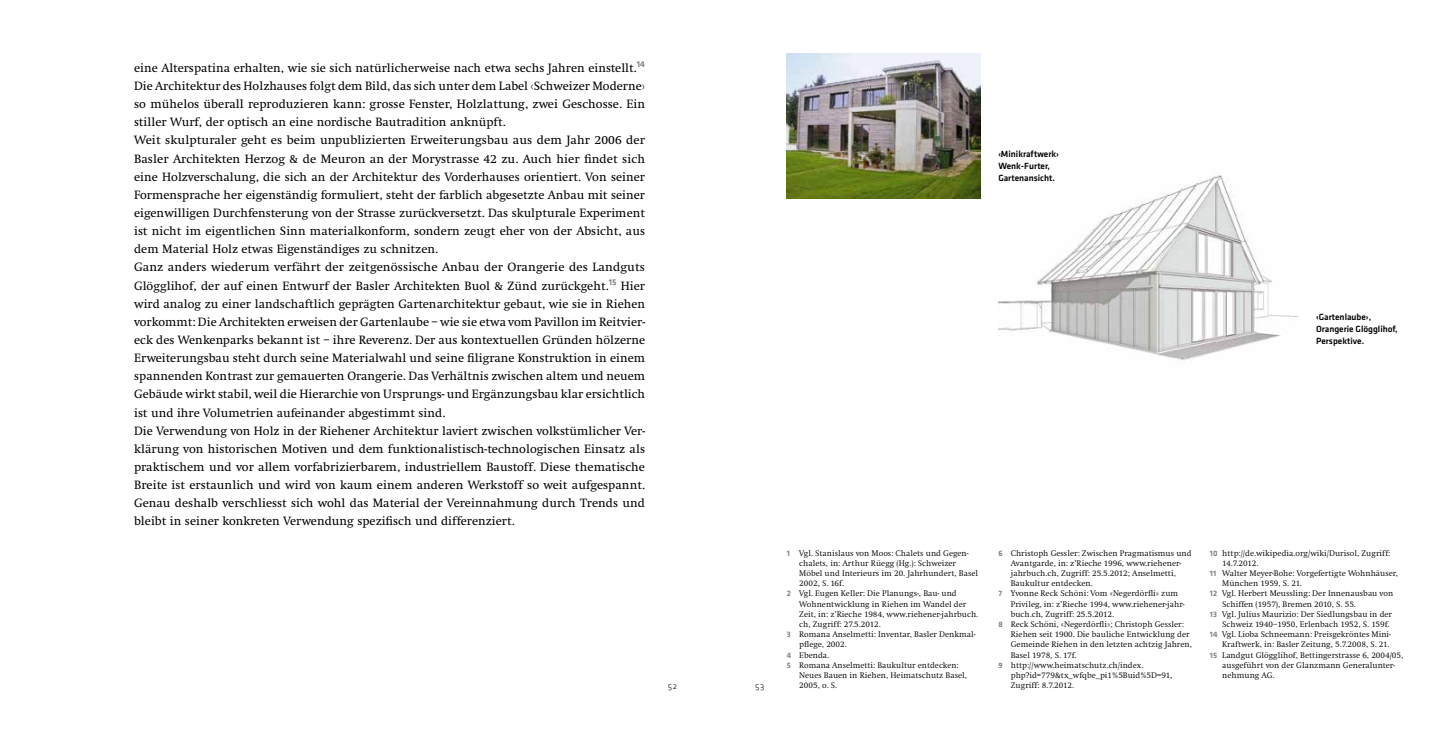
<style>
.page{position:relative;width:1432px;height:745px;background:#fff}
.page>*{position:absolute;margin:0;border:0;box-sizing:border-box;transform-origin:0 0}
.t1{font:12.5px/18.1px "Swift EF";color:#000}
.t2{font:500 9.25px/12.1px "Klavika";color:#000}
.t3{font:300 8.75px "Klavika";color:#000}
.t4{font:300 8.5px "Swift EF";color:#000}
.s1{font-family:"Klavika";font-weight:700;font-size:8.12px;color:#878787}
</style>
<div class="page">
<img style="left:998px;top:173px;width:299px;height:187px">
<img style="left:787px;top:54px;width:193px;height:145px">
<p class="t1" style="left:134px;top:59px;width:512px">eine Alterspatina erhalten, wie sie sich natürlicherweise nach etwa sechs Jahren einstellt.<sup>14<br></sup>Die Architektur des Holzhauses folgt dem Bild, das sich unter dem Label ‹Schweizer Moderne› so mühelos überall reproduzieren kann: grosse Fenster, Holzlattung, zwei Geschosse. Ein stiller Wurf, der optisch an eine nordische Bautradition anknüpft.<br>Weit skulpturaler geht es beim unpublizierten Erweiterungsbau aus dem Jahr 2006 der Basler Architekten Herzog &amp; de Meuron an der Morystrasse 42 zu. Auch hier findet sich eine Holzverschalung, die sich an der Architektur des Vorderhauses orientiert. Von seiner Formensprache her eigenständig formuliert, steht der farblich abgesetzte Anbau mit seiner eigenwilligen Durchfensterung von der Strasse zurückversetzt. Das skulpturale Experiment ist nicht im eigentlichen Sinn materialkonform, sondern zeugt eher von der Absicht, aus dem Material Holz etwas Eigenständiges zu schnitzen.<br>Ganz anders wiederum verfährt der zeitgenössische Anbau der Orangerie des Landguts Glögglihof, der auf einen Entwurf der Basler Architekten Buol &amp; Zünd zurückgeht.<sup>15</sup> Hier wird analog zu einer landschaftlich geprägten Gartenarchitektur gebaut, wie sie in Riehen vorkommt: Die Architekten erweisen der Gartenlaube – wie sie etwa vom Pavillon im Reitvier&shy;eck des Wenkenparks bekannt ist – ihre Reverenz. Der aus kontextuellen Gründen hölzerne Erweiterungsbau steht durch seine Materialwahl und seine filigrane Konstruktion in einem spannenden Kontrast zur gemauerten Orangerie. Das Verhältnis zwischen altem und neuem Gebäude wirkt stabil, weil die Hierarchie von Ursprungs- und Ergänzungsbau klar ersichtlich ist und ihre Volumetrien aufeinander abgestimmt sind.<br>Die Verwendung von Holz in der Riehener Architektur laviert zwischen volkstümlicher Ver&shy;klärung von historischen Motiven und dem funktionalistisch-technologischen Einsatz als praktischem und vor allem vorfabrizierbarem, industriellem Baustoff. Diese thematische Breite ist erstaunlich und wird von kaum einem anderen Werkstoff so weit aufgespannt.<br>Genau deshalb verschliesst sich wohl das Material der Vereinnahmung durch Trends und bleibt in seiner konkreten Verwendung spezifisch und differenziert.</p>
<p class="t2" style="left:998px;top:147px;width:62px">‹Minikraftwerk›<br>Wenk-Furter,<br>Gartenansicht.</p>
<p class="t2" style="left:1316px;top:310px;width:83px">‹Gartenlaube›,<br>Orangerie Glögglihof,<br>Perspektive.</p>
<p class="t3" style="left:668px;top:680px;width:11px">52</p>
<p class="t3" style="left:755px;top:680px;width:11px">53</p>
<p class="t4" style="left:787px;top:548px;width:183px"><span class="s1">1</span> Vgl. Stanislaus von Moos: Chalets und Gegen-</p>
<p class="t4" style="left:799px;top:558px;width:158px">chalets, in: Arthur Rüegg (Hg.): Schweizer</p>
<p class="t4" style="left:799px;top:568px;width:180px">Möbel und Interieurs im 20. Jahrhundert, Basel</p>
<p class="t4" style="left:799px;top:578px;width:46px">2002, S. 16f.</p>
<p class="t4" style="left:787px;top:588px;width:171px"><span class="s1">2</span> Vgl. Eugen Keller: Die Planungs-, Bau- und</p>
<p class="t4" style="left:799px;top:599px;width:169px">Wohnentwicklung in Riehen im Wandel der</p>
<p class="t4" style="left:799px;top:609px;width:180px">Zeit, in: z’Rieche 1984, www.riehener-jahrbuch.</p>
<p class="t4" style="left:799px;top:619px;width:83px">ch, Zugriff: 27.5.2012.</p>
<p class="t4" style="left:787px;top:629px;width:190px"><span class="s1">3</span> Romana Anselmetti: Inventar, Basler Denkmal-</p>
<p class="t4" style="left:799px;top:639px;width:49px">pflege, 2002.</p>
<p class="t4" style="left:787px;top:650px;width:44px"><span class="s1">4</span> Ebenda.</p>
<p class="t4" style="left:787px;top:660px;width:173px"><span class="s1">5</span> Romana Anselmetti: Baukultur entdecken:</p>
<p class="t4" style="left:799px;top:670px;width:169px">Neues Bauen in Riehen, Heimatschutz Basel,</p>
<p class="t4" style="left:799px;top:680px;width:39px">2005, o. S.</p>
<p class="t4" style="left:998px;top:548px;width:195px"><span class="s1">6</span> Christoph Gessler: Zwischen Pragmatismus und</p>
<p class="t4" style="left:1010px;top:558px;width:172px">Avantgarde, in: z’Rieche 1996, www.riehener-</p>
<p class="t4" style="left:1010px;top:568px;width:167px">jahrbuch.ch, Zugriff: 25.5.2012; Anselmetti,</p>
<p class="t4" style="left:1010px;top:578px;width:83px">Baukultur entdecken.</p>
<p class="t4" style="left:998px;top:588px;width:181px"><span class="s1">7</span> Yvonne Reck Schöni: Vom «Negerdörfli» zum</p>
<p class="t4" style="left:1010px;top:599px;width:175px">Privileg, in: z’Rieche 1994, www.riehener-jahr-</p>
<p class="t4" style="left:1010px;top:609px;width:105px">buch.ch, Zugriff: 25.5.2012.</p>
<p class="t4" style="left:998px;top:619px;width:187px"><span class="s1">8</span> Reck Schöni, «Negerdörfli»; Christoph Gessler:</p>
<p class="t4" style="left:1010px;top:629px;width:180px">Riehen seit 1900. Die bauliche Entwicklung der</p>
<p class="t4" style="left:1010px;top:639px;width:183px">Gemeinde Riehen in den letzten achtzig Jahren,</p>
<p class="t4" style="left:1010px;top:650px;width:67px">Basel 1978, S. 17f.</p>
<p class="t4" style="left:998px;top:660px;width:147px"><span class="s1">9</span> http://www.heimatschutz.ch/index.</p>
<p class="t4" style="left:1010px;top:670px;width:163px">php?id=779&amp;tx_wfqbe_pi1%5Buid%5D=91,</p>
<p class="t4" style="left:1010px;top:680px;width:65px">Zugriff: 8.7.2012.</p>
<p class="t4" style="left:1209px;top:548px;width:182px"><span class="s1">10</span> http://de.wikipedia.org/wiki/Durisol, Zugriff:</p>
<p class="t4" style="left:1222px;top:558px;width:38px">14.7.2012.</p>
<p class="t4" style="left:1209px;top:568px;width:190px"><span class="s1">11</span> Walter Meyer-Bohe: Vorgefertigte Wohnhäuser,</p>
<p class="t4" style="left:1222px;top:578px;width:81px">München 1959, S. 21.</p>
<p class="t4" style="left:1209px;top:588px;width:185px"><span class="s1">12</span> Vgl. Herbert Meussling: Der Innenausbau von</p>
<p class="t4" style="left:1222px;top:599px;width:135px">Schiffen (1957), Bremen 2010, S. 55.</p>
<p class="t4" style="left:1209px;top:609px;width:184px"><span class="s1">13</span> Vgl. Julius Maurizio: Der Siedlungsbau in der</p>
<p class="t4" style="left:1222px;top:619px;width:169px">Schweiz 1940–1950, Erlenbach 1952, S. 159f.</p>
<p class="t4" style="left:1209px;top:629px;width:183px"><span class="s1">14</span> Vgl. Lioba Schneemann: Preisgekröntes Mini-</p>
<p class="t4" style="left:1222px;top:639px;width:169px">Kraftwerk, in: Basler Zeitung, 5.7.2008, S. 21.</p>
<p class="t4" style="left:1209px;top:650px;width:195px"><span class="s1">15</span> Landgut Glögglihof, Bettingerstrasse 6, 2004/05,</p>
<p class="t4" style="left:1222px;top:660px;width:174px">ausgeführt von der Glanzmann Generalunter-</p>
<p class="t4" style="left:1222px;top:670px;width:54px">nehmung AG.</p>
</div>
